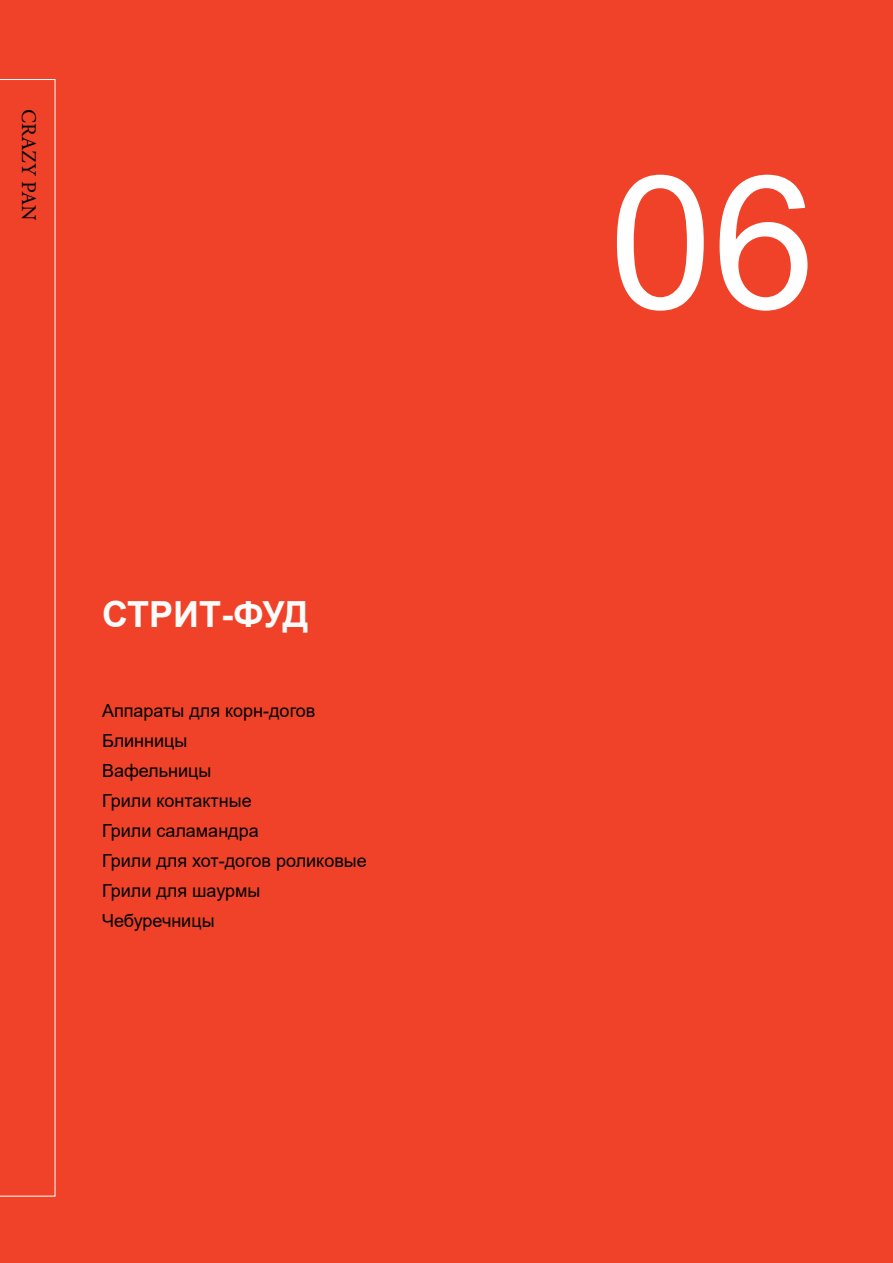
<style>
.page{position:relative;width:893px;height:1263px;background:#ef4229}
.page>*{position:absolute;margin:0;border:0;box-sizing:border-box;transform-origin:0 0}
.Номер_подраздела{font:186px "Arial";color:#fff}
.Содержание_подраздел{font:700 36px "Arial";letter-spacing:-.01em;color:#fbfbfa}
.Выноска{font:21px "Minion Pro";color:#000001}
.Содержание_подраздел-2{font:18px "Arial";color:#000001}
</style>
<div class="page">
<p class="Выноска" style="left:43px;top:109px;width:114px;rotate:90deg">CRAZY PAN</p>
<p class="Содержание_подраздел" style="left:102px;top:588px;width:208px">СТРИТ-ФУД</p>
<p class="Содержание_подраздел-2" style="left:102px;top:698px;width:215px">Аппараты для корн-догов</p>
<p class="Содержание_подраздел-2" style="left:102px;top:728px;width:87px">Блинницы</p>
<p class="Содержание_подраздел-2" style="left:102px;top:758px;width:111px">Вафельницы</p>
<p class="Содержание_подраздел-2" style="left:102px;top:788px;width:151px">Грили контактные</p>
<p class="Содержание_подраздел-2" style="left:102px;top:818px;width:158px">Грили саламандра</p>
<p class="Содержание_подраздел-2" style="left:102px;top:848px;width:266px">Грили для хот-догов роликовые</p>
<p class="Содержание_подраздел-2" style="left:102px;top:878px;width:160px">Грили для шаурмы</p>
<p class="Содержание_подраздел-2" style="left:102px;top:908px;width:114px">Чебуречницы</p>
<p class="Номер_подраздела" style="left:609px;top:115px;width:208px">06</p>
</div>
